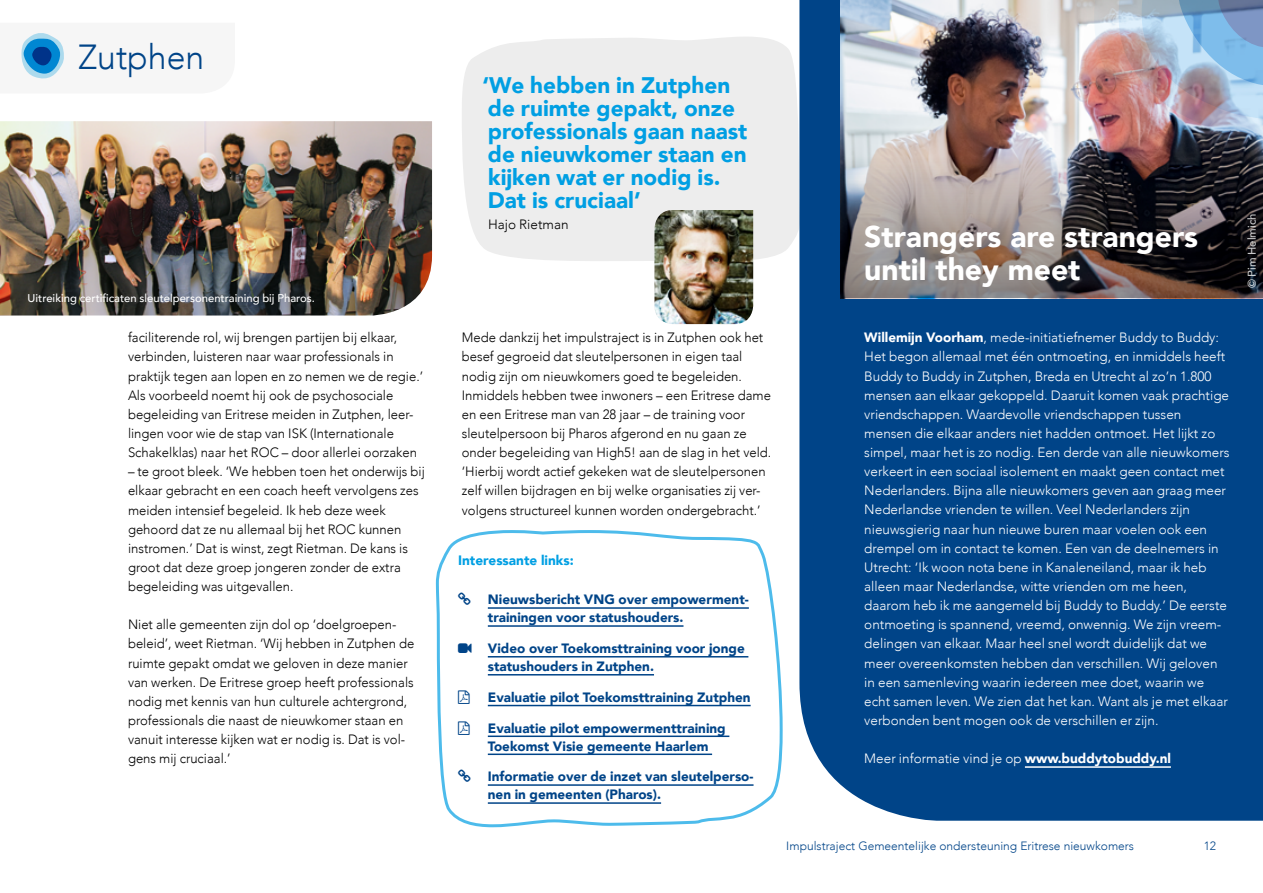
<style>
.page{position:relative;width:1263px;height:893px;background:#fff}
.page>*{position:absolute;margin:0;border:0;box-sizing:border-box;transform-origin:0 0}
.t1{font:300 34.8px "Avenir";color:#048}
.t2{font:900 30px/33.8px "Avenir";color:#fff}
.t3{font:900 22.5px/23px "Avenir";color:#009fe3}
.t4{font:900 13.65px "Avenir";color:#009fe3}
.t5{font:300 13.5px/19.2px "Avenir";color:#000}
.t6{font:300 13.5px/19.2px "Avenir";color:#fff}
.t7{font:900 13.5px/18px "Avenir";color:#048}
.t8{font:300 12px "Avenir";color:#048}
.t9{font:500 11.25px "Avenir";color:#fff}
.s1{font-weight:900}
</style>
<div class="page">
<div style="left:462px;top:37px;width:337px;height:226px;background:#ededed"></div>
<div style="left:799px;top:0;width:464px;height:821px;background:#048"></div>
<img style="left:841px;top:0;width:422px;height:298px">
<hr style="left:1025px;top:766px;width:146px;height:2px;background:#fff">
<img style="left:654px;top:210px;width:99px;height:114px">
<svg style="left:435px;top:530px;width:348px;height:298px"></svg>
<svg style="left:21px;top:33px;width:43px;height:46px"></svg>
<img style="left:1083px;top:0;width:180px;height:191px">
<img style="left:0;top:121px;width:432px;height:194px">
<svg style="left:458px;top:593px;width:12px;height:12px"></svg>
<svg style="left:458px;top:643px;width:14px;height:10px"></svg>
<svg style="left:458px;top:690px;width:12px;height:14px"></svg>
<svg style="left:458px;top:721px;width:12px;height:13px"></svg>
<svg style="left:458px;top:770px;width:12px;height:12px"></svg>
<h1 class="t1" style="left:79px;top:36px;width:127px">Zutphen</h1>
<p class="t9" style="left:28px;top:289px;width:289px">Uitreiking certificaten sleutelpersonentraining bij Pharos.</p>
<p class="t5" style="left:128px;top:328px;width:297px">faciliterende rol, wij brengen partijen bij elkaar, verbinden, luisteren naar waar professionals in praktijk tegen aan lopen en zo nemen we de regie.’ Als voorbeeld noemt hij ook de psychosociale begeleiding van Eritrese meiden in Zutphen, leer&shy;lingen voor wie de stap van ISK (Internationale Schakelklas) naar het ROC – door allerlei oorzaken</p>
<p class="t5" style="left:128px;top:462px;width:298px">– te groot bleek. ‘We hebben toen het onderwijs bij elkaar gebracht en een coach heeft vervolgens zes meiden intensief begeleid. Ik heb deze week gehoord dat ze nu allemaal bij het ROC kunnen instromen.’ Dat is winst, zegt Rietman. De kans is groot dat deze groep jongeren zonder de extra begeleiding was uitgevallen.</p>
<p class="t5" style="left:128px;top:615px;width:288px">Niet alle gemeenten zijn dol op ‘doelgroepen&shy;beleid’, weet Rietman. ‘Wij hebben in Zutphen de ruimte gepakt omdat we geloven in deze manier van werken. De Eritrese groep heeft professionals nodig met kennis van hun culturele achtergrond, professionals die naast de nieuwkomer staan en vanuit interesse kijken wat er nodig is. Dat is vol&shy;gens mij cruciaal.’</p>
<h3 class="t3" style="left:483px;top:73px;width:266px">‘We hebben in Zutphen de ruimte gepakt, onze professionals gaan naast de nieuwkomer staan en kijken wat er nodig is.<br>Dat is cruciaal’</h3>
<p class="t5" style="left:488px;top:215px;width:82px">Hajo Rietman</p>
<h2 class="t2" style="left:864px;top:219px;width:335px">Strangers are strangers until they meet</h2>
<p class="t5" style="left:462px;top:328px;width:311px">Mede dankzij het impulstraject is in Zutphen ook het besef gegroeid dat sleutelpersonen in eigen taal nodig zijn om nieuwkomers goed te begeleiden.<br>Inmiddels hebben twee inwoners – een Eritrese dame en een Eritrese man van 28 jaar – de training voor sleutelpersoon bij Pharos afgerond en nu gaan ze onder begeleiding van High5! aan de slag in het veld. ‘Hierbij wordt actief gekeken wat de sleutelpersonen zelf willen bijdragen en bij welke organisaties zij ver&shy;volgens structureel kunnen worden ondergebracht.’</p>
<p class="t4" style="left:458px;top:549px;width:117px">Interessante links:</p>
<p class="t7" style="left:488px;top:590px;width:262px">Nieuwsbericht VNG over empowerment&shy;trainingen voor statushouders.</p>
<p class="t7" style="left:488px;top:639px;width:258px">Video over Toekomsttraining voor jonge statushouders in Zutphen.</p>
<p class="t7" style="left:488px;top:688px;width:264px">Evaluatie pilot Toekomsttraining Zutphen</p>
<p class="t7" style="left:488px;top:718px;width:239px">Evaluatie pilot empowermenttraining<br>Toekomst Visie gemeente Haarlem</p>
<p class="t7" style="left:488px;top:767px;width:267px">Informatie over de inzet van sleutelperso&shy;nen in gemeenten (Pharos).</p>
<p class="t6" style="left:864px;top:328px;width:367px"><span class="s1">Willemijn Voorham</span>, mede-initiatiefnemer Buddy to Buddy:<br>Het begon allemaal met één ontmoeting, en inmiddels heeft Buddy to Buddy in Zutphen, Breda en Utrecht al zo’n 1.800 mensen aan elkaar gekoppeld. Daaruit komen vaak prachtige vriendschappen. Waardevolle vriendschappen tussen mensen die elkaar anders niet hadden ontmoet. Het lijkt zo simpel, maar het is zo nodig. Een derde van alle nieuwkomers verkeert in een sociaal isolement en maakt geen contact met Nederlanders. Bijna alle nieuwkomers geven aan graag meer Nederlandse vrienden te willen. Veel Nederlanders zijn nieuwsgierig naar hun nieuwe buren maar voelen ook een drempel om in contact te komen. Een van de deelnemers in Utrecht: ‘Ik woon nota bene in Kanaleneiland, maar ik heb alleen maar Nederlandse, witte vrienden om me heen, daarom heb ik me aangemeld bij Buddy to Buddy.’ De eerste ontmoeting is spannend, vreemd, onwennig. We zijn vreem&shy;delingen van elkaar. Maar heel snel wordt duidelijk dat we meer overeenkomsten hebben dan verschillen. Wij geloven in een samenleving waarin iedereen mee doet, waarin we echt samen leven. We zien dat het kan. Want als je met elkaar verbonden bent mogen ook de verschillen er zijn.</p>
<p class="t6" style="left:864px;top:749px;width:308px">Meer informatie vind je op <span class="s1">www.buddytobuddy.nl</span></p>
<p class="t8" style="left:786px;top:839px;width:349px">Impulstraject Gemeentelijke ondersteuning Eritrese nieuwkomers</p>
<p class="t8" style="left:1204px;top:839px;width:14px">12</p>
<p class="t9" style="left:1242px;top:288px;width:76px;rotate:-90deg">© Pim Helmich</p>
</div>
